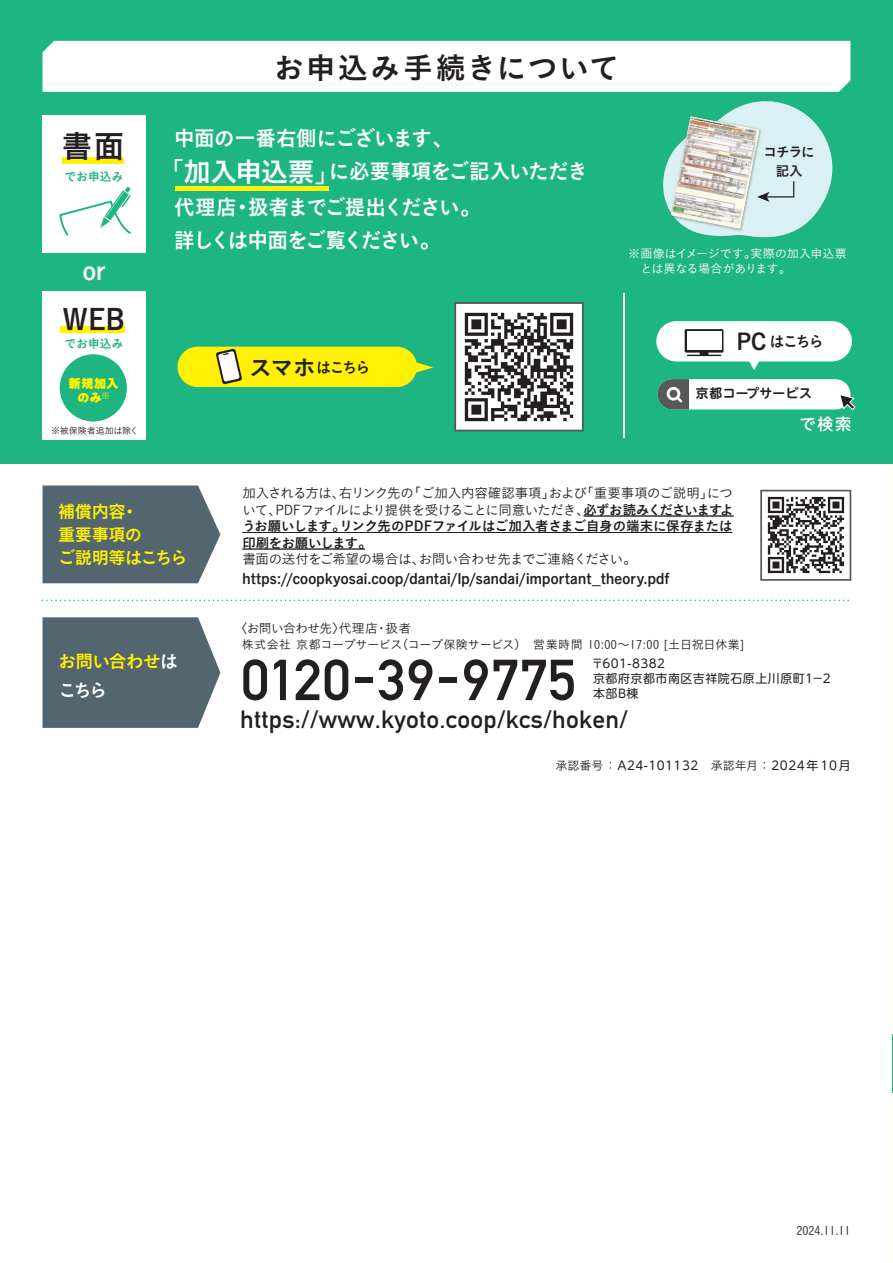
<style>
.page{position:relative;width:893px;height:1263px;background:#fff}
.page>*{position:absolute;margin:0;border:0;box-sizing:border-box;transform-origin:0 0}
.t1{font:56.7px "DIN Mittelschrift Std";letter-spacing:.01em;color:#231f20}
.t2{font:31.5px "Koburina Go Std N W6";color:#231f20}
.t3{font:30px "Koburina Go Std N W6";letter-spacing:.055em;color:#231f20}
.t4{font:28.5px "Koburina Go Std N W6";color:#231f20}
.t5{font:24.75px "DIN Mittelschrift Std";letter-spacing:.01em;color:#231f20}
.t6{font:24px "Koburina Go Std N W6";color:#fff}
.t7{font:21px "Koburina Go Std N W6";letter-spacing:-.02em;color:#fff}
.t8{font:21px "Koburina Go Std N W6";letter-spacing:-.07em;color:#fff}
.t9{font:21px "Koburina Go Std N W6";letter-spacing:-.04em;color:#fff}
.t10{font:21px "Koburina Go Std N W6";letter-spacing:-.09em;color:#fff}
.t11{font:18px/29px "Koburina Go Std N W6";letter-spacing:-.06em;color:#fff101}
.t12{font:17.25px/23.2px "Koburina Go Std N W6";letter-spacing:-.03em;color:#fff101}
.t13{font:500 16.05px "UD Shin M Go Pro";color:#fff}
.t14{font:15px "Koburina Go Std N W6";letter-spacing:-.12em;color:#231f20}
.t15{font:14.25px "Koburina Go Std N W6";letter-spacing:.02em;color:#231f20}
.t16{font:13.5px/16.5px "Koburina Go Std N W3";letter-spacing:-.04em;color:#231f20}
.t17{font:13.5px/18.6px "Koburina Go Std N W6";letter-spacing:-.03em;color:#231f20;text-align:center}
.t18{font:12.75px "Koburina Go Std N W3";letter-spacing:-.04em;color:#231f20}
.t19{font:700 12.75px "UD Shin M Go Pro De";letter-spacing:.035em;color:#231f20}
.t20{font:12px/15px "UD Shin M Go Pro";letter-spacing:.04em;color:#231f20}
.t21{font:12px "Koburina Go Std N W3";letter-spacing:-.015em;color:#231f20}
.t22{font:12px/15px "Koburina Go Std N W3";letter-spacing:-.015em;color:#fff}
.t23{font:12px "Koburina Go Std N W6";letter-spacing:.015em;color:#1db581}
.t24{font:12px "Koburina Go Std W3";color:#231f20}
.t25{font:12px/13.5px "Koburina Go Std N W9";letter-spacing:.035em;color:#fff101;text-align:center}
.t26{font:9px "Koburina Go Std N W3";color:#231f20}
.s1{font-family:"Koburina Go Std N W3";font-size:27.3px}
.s2{font-size:27.3px}
.s3{font-size:22.5px}
.s4{font-family:"Koburina Go Std N W6"}
.s5{color:#fff}
.s6{font-family:"Koburina Go Std N W3"}
</style>
<div class="page">
<div style="left:0;top:0;width:893px;height:463px;background:#1db581"></div>
<hr style="left:623px;top:293px;width:1px;height:145px;background:#fff">
<div style="left:657px;top:379px;width:193px;height:30px;background:#fff;border-radius:15px"></div>
<svg style="left:839px;top:394px;width:16px;height:16px"></svg>
<svg style="left:657px;top:379px;width:32px;height:30px"></svg>
<svg style="left:42px;top:600px;width:807px;height:1px"></svg>
<div style="left:177px;top:347px;width:240px;height:40px;background:#fff101;border-radius:20px"></div>
<svg style="left:415px;top:361px;width:18px;height:13px"></svg>
<svg style="left:216px;top:349px;width:26px;height:35px"></svg>
<div style="left:656px;top:321px;width:196px;height:40px;background:#fff;border-radius:20px"></div>
<svg style="left:745px;top:361px;width:18px;height:9px"></svg>
<svg style="left:685px;top:329px;width:38px;height:27px"></svg>
<div style="left:687px;top:331px;width:34px;height:19px;background:#fff"></div>
<svg style="left:43px;top:485px;width:177px;height:98px"></svg>
<svg style="left:43px;top:617px;width:177px;height:111px"></svg>
<div style="left:43px;top:115px;width:103px;height:138px;background:#fff"></div>
<div style="left:43px;top:291px;width:103px;height:149px;background:#fff"></div>
<div style="left:61px;top:327px;width:64px;height:6px;background:#fff101"></div>
<svg style="left:584px;top:516px;width:150px;height:1px"></svg>
<svg style="left:242px;top:532px;width:490px;height:1px"></svg>
<svg style="left:242px;top:549px;width:123px;height:1px"></svg>
<svg style="left:454px;top:302px;width:130px;height:129px"></svg>
<svg style="left:43px;top:41px;width:807px;height:197px"></svg>
<img style="left:671px;top:116px;width:88px;height:113px">
<div style="left:60px;top:354px;width:67px;height:67px;background:#1db581;border-radius:50%"></div>
<img style="left:455px;top:303px;width:128px;height:128px">
<svg style="left:760px;top:490px;width:91px;height:91px"></svg>
<hr style="left:0;top:0;width:1px;height:746px;background:#fefbf1">
<hr style="left:0;top:1182px;width:1px;height:60px;background:#1db581">
<h2 class="t2" style="left:62px;top:122px;width:64px">書面</h2>
<p class="t23" style="left:65px;top:167px;width:60px">でお申込み</p>
<h3 class="t6" style="left:83px;top:252px;width:24px">or</h3>
<h3 class="t4" style="left:63px;top:297px;width:63px">WEB</h3>
<p class="t23" style="left:65px;top:335px;width:60px">でお申込み</p>
<p class="t25" style="left:69px;top:378px;width:51px">新規加入のみ<sup>※</sup></p>
<p class="t26" style="left:51px;top:424px;width:89px">※被保険者追加は除く</p>
<h3 class="t3" style="left:274px;top:44px;width:346px">お申込み手続きについて</h3>
<h3 class="t9" style="left:174px;top:122px;width:281px">中面の一番右側にございます、</h3>
<h3 class="t7" style="left:157px;top:155px;width:433px"><span class="s1">「</span><span class="s2">加入申込票</span><span class="s1">」</span>に必要事項をご記入いただき</h3>
<h3 class="t8" style="left:174px;top:190px;width:308px">代理店・扱者までご提出ください。</h3>
<h3 class="t10" style="left:174px;top:223px;width:268px">詳しくは中面をご覧ください。</h3>
<p class="t17" style="left:764px;top:143px;width:53px">コチラに記入</p>
<p class="t22" style="left:628px;top:246px;width:220px">※画像はイメージです。実際の加入申込票　とは異なる場合があります。</p>
<p class="t14" style="left:249px;top:356px;width:122px"><span class="s3">スマホ</span>はこちら</p>
<p class="t14" style="left:737px;top:330px;width:88px"><span class="s3">PC</span> はこちら</p>
<p class="t19" style="left:696px;top:383px;width:117px">京都コープサービス</p>
<p class="t13" style="left:800px;top:411px;width:53px">で検索</p>
<p class="t12" style="left:58px;top:500px;width:131px">補償内容・<br>重要事項の<br>ご説明等はこちら</p>
<p class="t16" style="left:242px;top:485px;width:493px">加入される方は、右リンク先の「ご加入内容確認事項」および「重要事項のご説明」について、PDFファイルにより提供を受けることに同意いただき、<span class="s4">必ずお読みくださいますよ</span></p>
<p class="t17" style="left:242px;top:518px;width:491px;line-height:16.5px;text-align:left">うお願いします。リンク先のPDFファイルはご加入者さまご自身の端末に保存または印刷をお願いします。</p>
<p class="t16" style="left:242px;top:551px;width:396px">書面の送付をご希望の場合は、お問い合わせ先までご連絡ください。</p>
<p class="t15" style="left:242px;top:568px;width:429px">https://coopkyosai.coop/dantai/lp/sandai/important_theory.pdf</p>
<p class="t18" style="left:235px;top:618px;width:178px">〈お問い合わせ先〉代理店・扱者</p>
<p class="t21" style="left:242px;top:636px;width:504px">株式会社 京都コープサービス（コープ保険サービス）　営業時間 10:00～17:00 [土日祝日休業]</p>
<h3 class="t11" style="left:59px;top:647px;width:121px">お問い合わせ<span class="s5">はこちら</span></h3>
<h1 class="t1" style="left:241px;top:647px;width:336px">0120-39-9775</h1>
<h3 class="t5" style="left:240px;top:705px;width:389px">https://www.kyoto.coop/kcs/hoken/</h3>
<p class="t20" style="left:591px;top:655px;width:243px">〒601-8382<br>京都府京都市南区吉祥院石原上川原町１－２本部Ｂ棟</p>
<p class="t20" style="left:555px;top:758px;width:297px"><span class="s6">承認番号 ：</span> A24-101132<span class="s6">　承認年月 ：</span> 2024年10月</p>
<p class="t24" style="left:796px;top:1221px;width:55px">2024.11.11</p>
</div>
